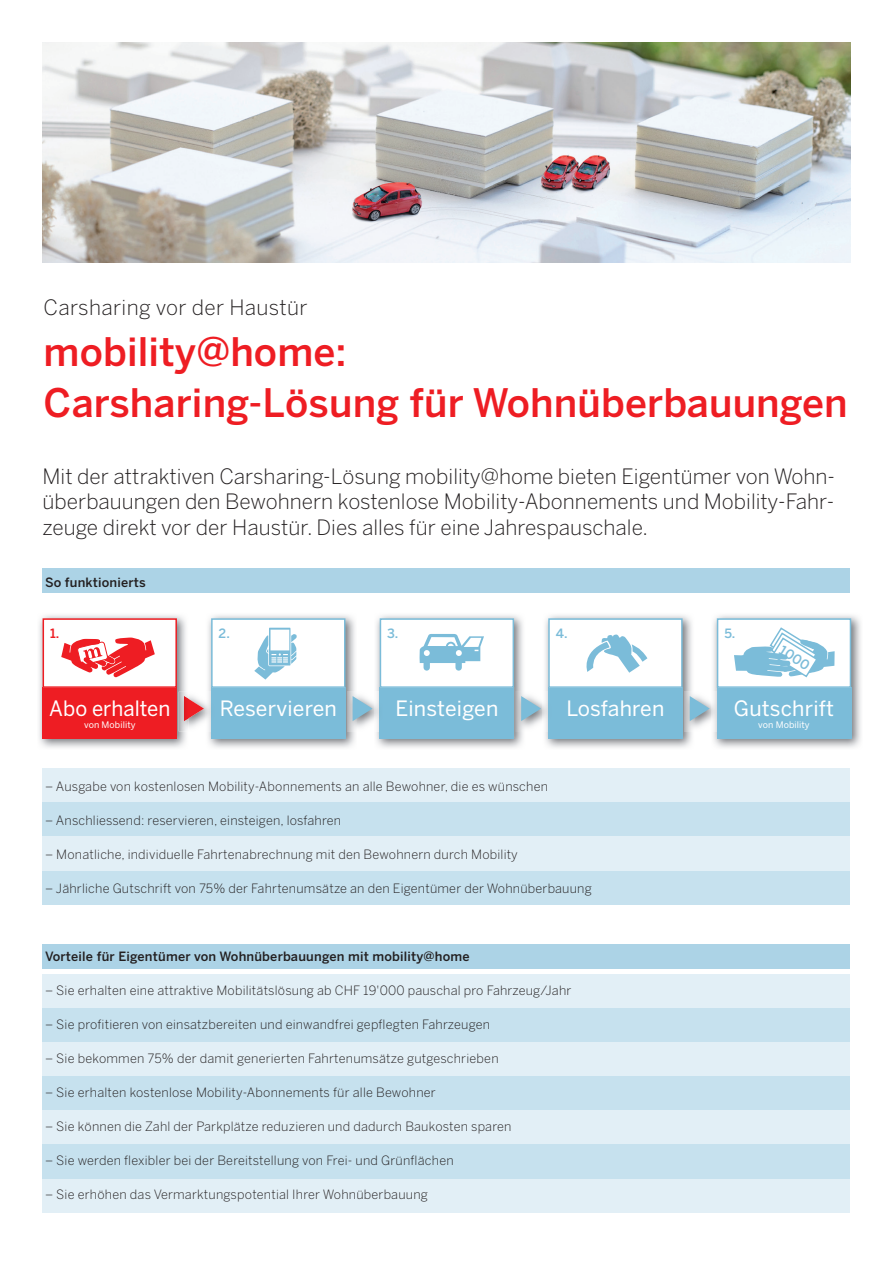
<style>
.page{position:relative;width:893px;height:1263px;background:#fff}
.page>*{position:absolute;margin:0;border:0;box-sizing:border-box;transform-origin:0 0}
.t1{font:500 39px/51px "Benton Sans";letter-spacing:.005em;color:#ee1d23}
.t2{font:300 21px/25.5px "Benton Sans";color:#231f20;text-align:justify}
.t3{font:21px "Benton Sans";color:#fff}
.t4{font:500 13.2px "Benton Sans";color:#7bbcd9}
.t5{font:300 12.75px "Benton Sans";letter-spacing:.015em;color:#231f20}
.t6{font:500 12.75px "Benton Sans";letter-spacing:.015em;color:#231f20}
.t7{font:500 12.75px "Benton Sans";color:#7bbcd9}
.t8{font:500 12.75px "Benton Sans";color:#ee1d23}
.t9{font:9px "Benton Sans";letter-spacing:.01em;color:#fff}
</style>
<div class="page">
<div style="left:42px;top:768px;width:808px;height:34px;background:#e2eff6"></div>
<div style="left:42px;top:802px;width:808px;height:34px;background:#c6e1ee"></div>
<div style="left:42px;top:870px;width:808px;height:34px;background:#c6e1ee"></div>
<div style="left:42px;top:836px;width:808px;height:34px;background:#e2eff6"></div>
<img style="left:545px;top:615px;width:147px;height:133px">
<div style="left:548px;top:687px;width:135px;height:51px;background:#7bbcd9"></div>
<div style="left:549px;top:619px;width:133px;height:68px;background:#fff"></div>
<svg style="left:586px;top:634px;width:61px;height:39px"></svg>
<div style="left:548px;top:618px;width:135px;height:70px;border:2px solid #7bbcd9"></div>
<img style="left:376px;top:615px;width:147px;height:133px">
<div style="left:380px;top:687px;width:134px;height:51px;background:#7bbcd9"></div>
<div style="left:380px;top:619px;width:133px;height:68px;background:#fff"></div>
<svg style="left:419px;top:634px;width:65px;height:37px"></svg>
<div style="left:380px;top:618px;width:134px;height:70px;border:2px solid #7bbcd9"></div>
<img style="left:208px;top:615px;width:147px;height:133px">
<div style="left:211px;top:687px;width:134px;height:51px;background:#7bbcd9"></div>
<div style="left:212px;top:619px;width:133px;height:68px;background:#fff"></div>
<svg style="left:254px;top:628px;width:43px;height:51px"></svg>
<div style="left:211px;top:618px;width:134px;height:70px;border:2px solid #7bbcd9"></div>
<div style="left:42px;top:568px;width:808px;height:25px;background:#acd3e6"></div>
<div style="left:42px;top:944px;width:808px;height:24px;background:#acd3e6"></div>
<div style="left:42px;top:974px;width:808px;height:34px;background:#e2eff6"></div>
<div style="left:42px;top:1008px;width:808px;height:34px;background:#c6e1ee"></div>
<div style="left:42px;top:1042px;width:808px;height:34px;background:#e2eff6"></div>
<div style="left:42px;top:1076px;width:808px;height:34px;background:#c6e1ee"></div>
<div style="left:42px;top:1110px;width:808px;height:34px;background:#e2eff6"></div>
<div style="left:42px;top:1178px;width:808px;height:34px;background:#e2eff6"></div>
<div style="left:42px;top:1144px;width:808px;height:34px;background:#c6e1ee"></div>
<img style="left:42px;top:43px;width:808px;height:220px">
<img style="left:188px;top:692px;width:23px;height:39px">
<svg style="left:188px;top:696px;width:16px;height:25px"></svg>
<img style="left:347px;top:692px;width:33px;height:39px">
<svg style="left:353px;top:696px;width:20px;height:25px"></svg>
<img style="left:516px;top:692px;width:32px;height:39px">
<svg style="left:521px;top:696px;width:20px;height:25px"></svg>
<img style="left:684px;top:692px;width:27px;height:39px">
<svg style="left:690px;top:696px;width:20px;height:25px"></svg>
<img style="left:39px;top:615px;width:149px;height:133px">
<img style="left:184px;top:696px;width:4px;height:25px">
<div style="left:43px;top:687px;width:134px;height:51px;background:#ee1d23"></div>
<div style="left:43px;top:619px;width:133px;height:68px;background:#fff"></div>
<svg style="left:61px;top:637px;width:94px;height:40px"></svg>
<div style="left:43px;top:618px;width:134px;height:70px;border:2px solid #ee1d23"></div>
<img style="left:711px;top:615px;width:150px;height:133px">
<div style="left:717px;top:687px;width:134px;height:51px;background:#7bbcd9"></div>
<div style="left:718px;top:619px;width:132px;height:68px;background:#fff"></div>
<svg style="left:734px;top:627px;width:101px;height:51px"></svg>
<div style="left:717px;top:618px;width:134px;height:70px;border:2px solid #7bbcd9"></div>
<h2 class="t2" style="left:44px;top:294px;width:265px">Carsharing vor der Haustür</h2>
<h1 class="t1" style="left:44px;top:326px;width:806px">mobility@home:<br>Carsharing-Lösung für Wohnüberbauungen</h1>
<h2 class="t2" style="left:43px;top:463px;width:794px">Mit der attraktiven Carsharing-Lösung mobility@home bieten Eigentümer von Wohn&shy;überbauungen den Bewohnern kostenlose Mobility-Abonnements und Mobility-Fahr&shy;zeuge direkt vor der Haustür. Dies alles für eine Jahrespauschale.</h2>
<p class="t6" style="left:45px;top:575px;width:102px">So funktionierts</p>
<p class="t8" style="left:50px;top:626px;width:11px">1.</p>
<p class="t7" style="left:219px;top:626px;width:13px">2.</p>
<p class="t7" style="left:387px;top:626px;width:13px">3.</p>
<p class="t7" style="left:556px;top:626px;width:13px">4.</p>
<p class="t7" style="left:724px;top:626px;width:13px">5.</p>
<p class="t4" style="left:785px;top:642px;width:34px;rotate:32deg">1000</p>
<h2 class="t3" style="left:49px;top:696px;width:123px">Abo erhalten</h2>
<p class="t9" style="left:84px;top:719px;width:53px">von Mobility</p>
<h2 class="t3" style="left:220px;top:696px;width:119px">Reservieren</h2>
<h2 class="t3" style="left:395px;top:696px;width:105px">Einsteigen</h2>
<h2 class="t3" style="left:566px;top:696px;width:100px">Losfahren</h2>
<h2 class="t3" style="left:734px;top:696px;width:102px">Gutschrift</h2>
<p class="t9" style="left:758px;top:719px;width:53px">von Mobility</p>
<p class="t5" style="left:45px;top:779px;width:504px">– Ausgabe von kostenlosen Mobility-Abonnements an alle Bewohner, die es wünschen</p>
<p class="t5" style="left:45px;top:813px;width:298px">– Anschliessend: reservieren, einsteigen, losfahren</p>
<p class="t5" style="left:45px;top:847px;width:474px">– Monatliche, individuelle Fahrtenabrechnung mit den Bewohnern durch Mobility</p>
<p class="t5" style="left:45px;top:881px;width:548px">– Jährliche Gutschrift von 75% der Fahrtenumsätze an den Eigentümer der Wohnüberbauung</p>
<p class="t6" style="left:45px;top:949px;width:426px">Vorteile für Eigentümer von Wohnüberbauungen mit mobility@home</p>
<p class="t5" style="left:45px;top:983px;width:528px">– Sie erhalten eine attraktive Mobilitätslösung ab CHF 19'000 pauschal pro Fahrzeug/Jahr</p>
<p class="t5" style="left:45px;top:1017px;width:447px">– Sie profitieren von einsatzbereiten und einwandfrei gepflegten Fahrzeugen</p>
<p class="t5" style="left:45px;top:1051px;width:455px">– Sie bekommen 75% der damit generierten Fahrtenumsätze gutgeschrieben</p>
<p class="t5" style="left:45px;top:1085px;width:392px">– Sie erhalten kostenlose Mobility-Abonnements für alle Bewohner</p>
<p class="t5" style="left:45px;top:1119px;width:468px">– Sie können die Zahl der Parkplätze reduzieren und dadurch Baukosten sparen</p>
<p class="t5" style="left:45px;top:1153px;width:410px">– Sie werden flexibler bei der Bereitstellung von Frei- und Grünflächen</p>
<p class="t5" style="left:45px;top:1187px;width:384px">– Sie erhöhen das Vermarktungspotential Ihrer Wohnüberbauung</p>
</div>
